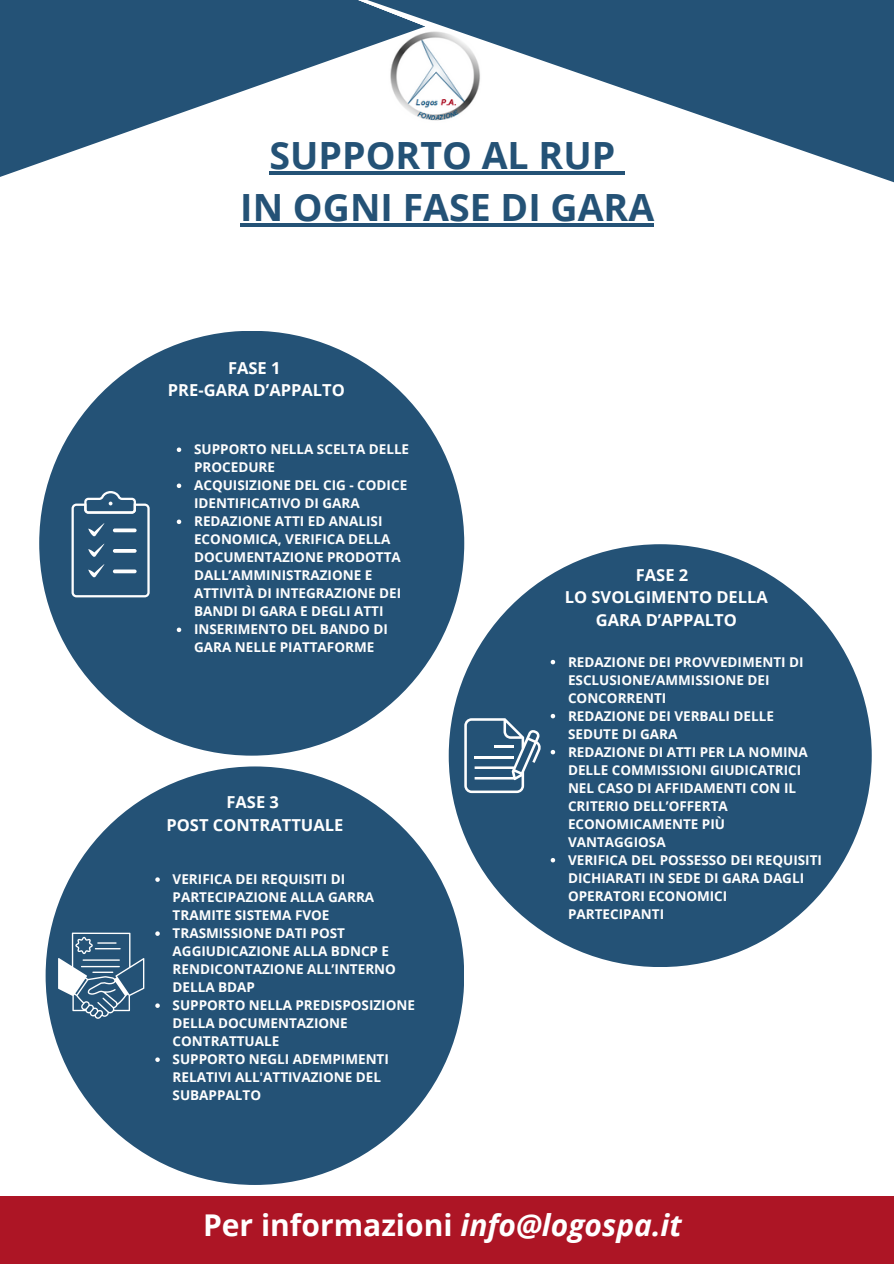
<style>
.page{position:relative;width:894px;height:1264px;background:#fff}
.page>*{position:absolute;margin:0;border:0;box-sizing:border-box;transform-origin:0 0}
.t1{font:700 37.5px/51.8px "Open Sans";color:#245276;text-align:center}
.t2{font:700 30px "Open Sans";color:#fff}
.t3{font:700 16.5px/22.5px "Open Sans";color:#fff;text-align:center}
.t4{font:700 16.5px/22.5px "Open Sans";color:#fefefe;text-align:center}
.t5{font:700 13.5px/18px "Open Sans";color:#fefefe}
.s1{font-style:italic}
</style>
<div class="page">
<div style="left:39px;top:331px;width:425px;height:424px;background:#245276;border-radius:50%"></div>
<div style="left:46px;top:766px;width:418px;height:418px;background:#245276;border-radius:50%"></div>
<div style="left:448px;top:544px;width:423px;height:423px;background:#245276;border-radius:50%"></div>
<svg style="left:177px;top:627px;width:4px;height:5px"></svg>
<svg style="left:71px;top:418px;width:111px;height:179px"></svg>
<svg style="left:113px;top:569px;width:24px;height:4px"></svg>
<svg style="left:464px;top:718px;width:76px;height:75px"></svg>
<hr style="left:494px;top:745px;width:19px;height:3px;background:#fefefe">
<hr style="left:474px;top:756px;width:39px;height:2px;background:#fefefe">
<svg style="left:58px;top:932px;width:86px;height:86px"></svg>
<svg style="left:0;top:0;width:125px;height:177px;background:#3e6686"></svg>
<svg style="left:125px;top:0;width:768px;height:227px"></svg>
<div style="left:0;top:1196px;width:893px;height:67px;background:#ad1525"></div>
<svg style="left:550px;top:660px;width:5px;height:4px"></svg>
<svg style="left:550px;top:714px;width:5px;height:4px"></svg>
<svg style="left:550px;top:750px;width:5px;height:4px"></svg>
<svg style="left:550px;top:858px;width:5px;height:4px"></svg>
<svg style="left:155px;top:877px;width:5px;height:4px"></svg>
<svg style="left:155px;top:931px;width:5px;height:4px"></svg>
<svg style="left:155px;top:1003px;width:5px;height:4px"></svg>
<svg style="left:155px;top:1057px;width:5px;height:4px"></svg>
<h2 class="t1" style="left:240px;top:129px;width:415px">SUPPORTO AL RUP<br>IN OGNI FASE DI GARA</h2>
<h4 class="t3" style="left:168px;top:356px;width:178px">FASE 1<br>PRE-GARA D’APPALTO</h4>
<p class="t5" style="left:194px;top:440px;width:216px">SUPPORTO NELLA SCELTA DELLE<br>PROCEDURE</p>
<p class="t5" style="left:194px;top:476px;width:215px">ACQUISIZIONE DEL CIG - CODICE<br>IDENTIFICATIVO DI GARA</p>
<p class="t5" style="left:194px;top:512px;width:209px">REDAZIONE ATTI ED ANALISI<br>ECONOMICA, VERIFICA DELLA<br>DOCUMENTAZIONE PRODOTTA<br>DALL’AMMINISTRAZIONE E<br>ATTIVITÀ DI INTEGRAZIONE DEI<br>BANDI DI GARA E DEGLI ATTI</p>
<p class="t5" style="left:194px;top:620px;width:195px">INSERIMENTO DEL BANDO DI<br>GARA NELLE PIATTAFORME</p>
<p class="t4" style="left:166px;top:790px;width:178px">FASE 3<br>POST CONTRATTUALE</p>
<h4 class="t5" style="left:172px;top:869px;width:203px">VERIFICA DEI REQUISITI DI<br>PARTECIPAZIONE ALLA GARRA<br>TRAMITE SISTEMA FVOE</h4>
<p class="t5" style="left:172px;top:923px;width:225px">TRASMISSIONE DATI POST<br>AGGIUDICAZIONE ALLA BDNCP E<br>RENDICONTAZIONE ALL’INTERNO<br>DELLA BDAP</p>
<h4 class="t5" style="left:172px;top:995px;width:244px">SUPPORTO NELLA PREDISPOSIZIONE<br>DELLA DOCUMENTAZIONE<br>CONTRATTUALE</h4>
<p class="t5" style="left:172px;top:1049px;width:218px">SUPPORTO NEGLI ADEMPIMENTI<br>RELATIVI ALL'ATTIVAZIONE DEL<br>SUBAPPALTO</p>
<p class="t3" style="left:564px;top:563px;width:204px">FASE 2<br>LO SVOLGIMENTO DELLA<br>GARA D’APPALTO</p>
<p class="t5" style="left:568px;top:652px;width:255px">REDAZIONE DEI PROVVEDIMENTI DI<br>ESCLUSIONE/AMMISSIONE DEI<br>CONCORRENTI<br>REDAZIONE DEI VERBALI DELLE<br>SEDUTE DI GARA<br>REDAZIONE DI ATTI PER LA NOMINA<br>DELLE COMMISSIONI GIUDICATRICI<br>NEL CASO DI AFFIDAMENTI CON IL<br>CRITERIO DELL’OFFERTA<br>ECONOMICAMENTE PIÙ<br>VANTAGGIOSA<br>VERIFICA DEL POSSESSO DEI REQUISITI<br>DICHIARATI IN SEDE DI GARA DAGLI<br>OPERATORI ECONOMICI<br>PARTECIPANTI</p>
<p class="t2" style="left:203px;top:1203px;width:480px">Per informazioni <span class="s1">info@logospa.it</span></p>
</div>
